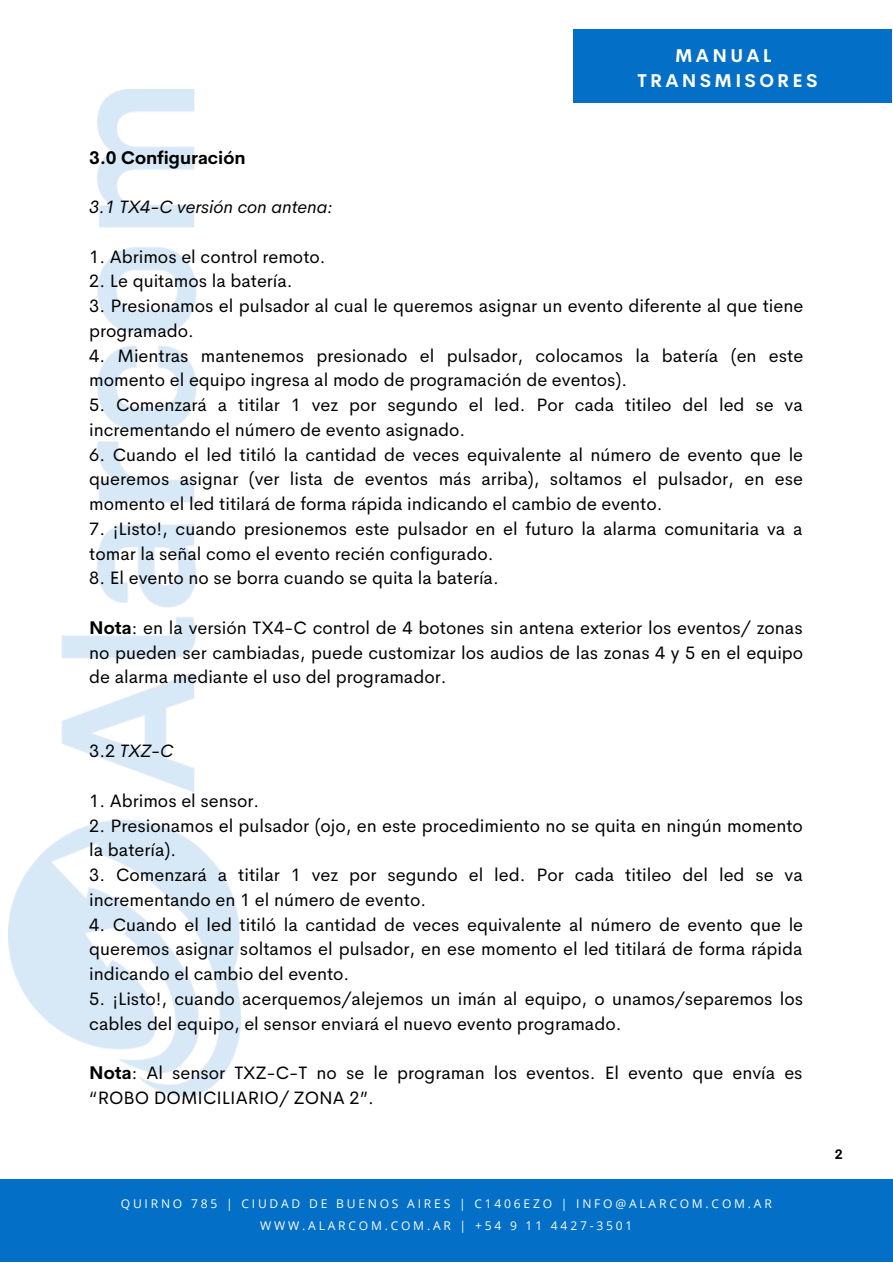
<style>
.page{position:relative;width:893px;height:1264px;background:#fff}
.page>*{position:absolute;margin:0;border:0;box-sizing:border-box;transform-origin:0 0}
.t1{font:700 18.15px/25.2px "Cerebri Sans";letter-spacing:.18em;color:#fff;text-align:center}
.t2{font:18px/24.8px "Cerebri Sans";color:#000}
.t3{font:italic 18px "Cerebri Sans";color:#000}
.t4{font:700 18px "Cerebri Sans";color:#000}
.t5{font:700 13.5px "Cerebri Sans";color:#000}
.t6{font:12.15px/21.9px "Open Sans";letter-spacing:.23em;color:#f9fff9;text-align:center}
.s1{font-weight:700}
.s2{font-style:normal}
</style>
<div class="page">
<div style="left:573px;top:29px;width:318px;height:73px;background:#036fc6"></div>
<div style="left:0;top:1179px;width:892px;height:82px;background:#036fc6"></div>
<img style="left:8px;top:90px;width:232px;height:1006px">
<p class="t1" style="left:637px;top:43px;width:182px">MANUAL<br>TRANSMISORES</p>
<p class="t4" style="left:89px;top:146px;width:158px">3.0 Configuración</p>
<p class="t3" style="left:89px;top:195px;width:245px">3.1 TX4-C versión con antena:</p>
<p class="t2" style="left:89px;top:244px;width:238px">1. Abrimos el control remoto.</p>
<p class="t2" style="left:89px;top:269px;width:205px">2. Le quitamos la batería.</p>
<p class="t2" style="left:89px;top:293px;width:715px">3. Presionamos el pulsador al cual le queremos asignar un evento diferente al que tiene programado.</p>
<p class="t2" style="left:89px;top:343px;width:715px">4. Mientras mantenemos presionado el pulsador, colocamos la batería (en este momento el equipo ingresa al modo de programación de eventos).</p>
<p class="t2" style="left:89px;top:392px;width:715px">5. Comenzará a titilar 1 vez por segundo el led. Por cada titileo del led se va incrementando el número de evento asignado.</p>
<p class="t2" style="left:89px;top:442px;width:715px;text-align:justify">6. Cuando el led titiló la cantidad de veces equivalente al número de evento que le queremos asignar (ver lista de eventos más arriba), soltamos el pulsador, en ese momento el led titilará de forma rápida indicando el cambio de evento.</p>
<p class="t2" style="left:89px;top:516px;width:714px">7. ¡Listo!, cuando presionemos este pulsador en el futuro la alarma comunitaria va a tomar la señal como el evento recién configurado.</p>
<p class="t2" style="left:89px;top:565px;width:411px">8. El evento no se borra cuando se quita la batería.</p>
<p class="t2" style="left:89px;top:615px;width:715px;text-align:justify"><span class="s1">Nota</span>: en la versión TX4-C control de 4 botones sin antena exterior los eventos/ zonas no pueden ser cambiadas, puede customizar los audios de las zonas 4 y 5 en el equipo de alarma mediante el uso del programador.</p>
<p class="t3" style="left:89px;top:739px;width:86px"><span class="s2">3.2</span> TXZ-C</p>
<p class="t2" style="left:89px;top:788px;width:171px">1. Abrimos el sensor.</p>
<p class="t2" style="left:89px;top:813px;width:715px">2. Presionamos el pulsador (ojo, en este procedimiento no se quita en ningún momento la batería).</p>
<p class="t2" style="left:89px;top:862px;width:715px">3. Comenzará a titilar 1 vez por segundo el led. Por cada titileo del led se va incrementando en 1 el número de evento.</p>
<p class="t2" style="left:89px;top:912px;width:715px;text-align:justify">4. Cuando el led titiló la cantidad de veces equivalente al número de evento que le queremos asignar soltamos el pulsador, en ese momento el led titilará de forma rápida indicando el cambio del evento.</p>
<p class="t2" style="left:89px;top:986px;width:715px">5. ¡Listo!, cuando acerquemos/alejemos un imán al equipo, o unamos/separemos los cables del equipo, el sensor enviará el nuevo evento programado.</p>
<p class="t2" style="left:89px;top:1060px;width:714px"><span class="s1">Nota</span>: Al sensor TXZ-C-T no se le programan los eventos. El evento que envía es “ROBO DOMICILIARIO/ ZONA 2”.</p>
<p class="t6" style="left:121px;top:1192px;width:652px">QUIRNO 785 | CIUDAD DE BUENOS AIRES | C1406EZO | INFO@ALARCOM.COM.AR<br>WWW.ALARCOM.COM.AR | +54 9 11 4427-3501</p>
<p class="t5" style="left:834px;top:1145px;width:10px">2</p>
</div>
